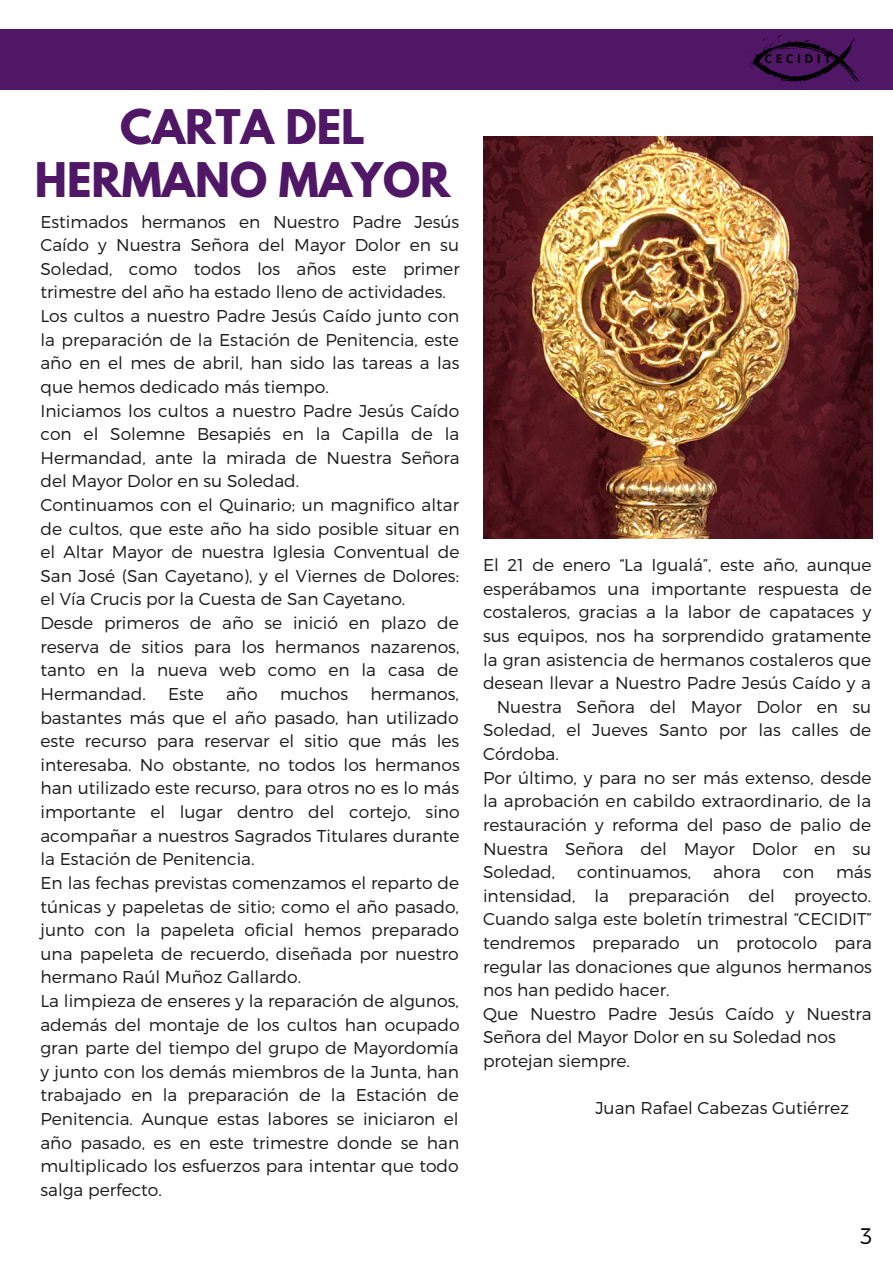
<style>
.page{position:relative;width:893px;height:1264px;background:#fff}
.page>*{position:absolute;margin:0;border:0;box-sizing:border-box;transform-origin:0 0}
.t1{font:700 42.3px/52.8px "League Spartan";color:#4f1766;text-align:center}
.t2{font:300 22.5px "Montserrat";color:#000}
.t3{font:300 17.1px/23.5px "Montserrat";color:#181818}
.t4{font:700 12px "Open Sans";letter-spacing:.29em;color:#000}
</style>
<div class="page">
<div style="left:0;top:29px;width:892px;height:60px;background:#4f1766"></div>
<svg style="left:748px;top:35px;width:111px;height:48px"></svg>
<img style="left:483px;top:136px;width:389px;height:403px">
<h1 class="t1" style="left:35px;top:106px;width:417px">CARTA DEL<br>HERMANO MAYOR</h1>
<p class="t3" style="left:40px;top:209px;width:421px">Estimados hermanos en Nuestro Padre Jesús Caído y Nuestra Señora del Mayor Dolor en su Soledad, como todos los años este primer trimestre del año ha estado lleno de actividades.<br>Los cultos a nuestro Padre Jesús Caído junto con la preparación de la Estación de Penitencia, este año en el mes de abril, han sido las tareas a las que hemos dedicado más tiempo.<br>Iniciamos los cultos a nuestro Padre Jesús Caído con el Solemne Besapiés en la Capilla de la Hermandad, ante la mirada de Nuestra Señora del Mayor Dolor en su Soledad.<br>Continuamos con el Quinario; un magnifico altar de cultos, que este año ha sido posible situar en el Altar Mayor de nuestra Iglesia Conventual de San José (San Cayetano), y el Viernes de Dolores: el Vía Crucis por la Cuesta de San Cayetano.<br>Desde primeros de año se inició en plazo de reserva de sitios para los hermanos nazarenos, tanto en la nueva web como en la casa de Hermandad.</p>
<p class="t3" style="left:168px;top:681px;width:37px">Este</p>
<p class="t3" style="left:226px;top:681px;width:33px">año</p>
<p class="t3" style="left:280px;top:681px;width:70px">muchos</p>
<p class="t3" style="left:40px;top:681px;width:421px;text-indent:330px">hermanos, bastantes más que el año pasado, han utilizado este recurso para reservar el sitio que más les interesaba. No obstante, no todos los hermanos han utilizado este recurso, para otros no es lo más importante el lugar dentro del cortejo, sino acompañar a nuestros Sagrados Titulares durante la Estación de Penitencia.<br>En las fechas previstas comenzamos el reparto de túnicas y papeletas de sitio; como el año pasado, junto con la papeleta oficial hemos preparado una papeleta de recuerdo, diseñada por nuestro hermano Raúl Muñoz Gallardo.<br>La limpieza de enseres y la reparación de algunos, además del montaje de los cultos han ocupado gran parte del tiempo del grupo de Mayordomía y junto con los demás miembros de la Junta, han trabajado en la preparación de la Estación de Penitencia. Aunque estas labores se iniciaron el año pasado, es en este trimestre donde se han multiplicado los esfuerzos para intentar que todo salga perfecto.</p>
<p class="t4" style="left:764px;top:50px;width:68px">CECIDIT</p>
<p class="t3" style="left:483px;top:552px;width:390px">El 21 de enero “La Igualá”, este año, aunque</p>
<p class="t3" style="left:483px;top:576px;width:390px">esperábamos una importante respuesta de</p>
<p class="t3" style="left:483px;top:599px;width:390px">costaleros, gracias a la labor de capataces y</p>
<p class="t3" style="left:483px;top:623px;width:390px">sus equipos, nos ha sorprendido gratamente</p>
<p class="t3" style="left:483px;top:647px;width:389px">la gran asistencia de hermanos costaleros que</p>
<p class="t3" style="left:483px;top:670px;width:389px">desean llevar a Nuestro Padre Jesús Caído y a</p>
<p class="t3" style="left:496px;top:694px;width:376px">Nuestra Señora del Mayor Dolor en su</p>
<p class="t3" style="left:483px;top:717px;width:390px">Soledad, el Jueves Santo por las calles de</p>
<p class="t3" style="left:483px;top:741px;width:77px">Córdoba.</p>
<p class="t3" style="left:483px;top:765px;width:390px">Por último, y para no ser más extenso, desde</p>
<p class="t3" style="left:483px;top:788px;width:389px">la aprobación en cabildo extraordinario, de la</p>
<p class="t3" style="left:483px;top:812px;width:389px">restauración y reforma del paso de palio de</p>
<p class="t3" style="left:483px;top:835px;width:389px">Nuestra Señora del Mayor Dolor en su</p>
<p class="t3" style="left:483px;top:859px;width:74px">Soledad,</p>
<p class="t3" style="left:577px;top:859px;width:116px">continuamos,</p>
<p class="t3" style="left:713px;top:859px;width:49px">ahora</p>
<p class="t3" style="left:782px;top:859px;width:33px">con</p>
<p class="t3" style="left:483px;top:859px;width:390px;text-indent:353px">más intensidad, la preparación del proyecto.<br>Cuando salga este boletín trimestral “CECIDIT” tendremos preparado un protocolo para regular las donaciones que algunos hermanos nos han pedido hacer.<br>Que Nuestro Padre Jesús Caído y Nuestra<br>Señora del Mayor Dolor en su Soledad nos protejan siempre.</p>
<p class="t3" style="left:595px;top:1095px;width:255px">Juan Rafael Cabezas Gutiérrez</p>
<h2 class="t2" style="left:860px;top:1221px;width:13px">3</h2>
</div>
